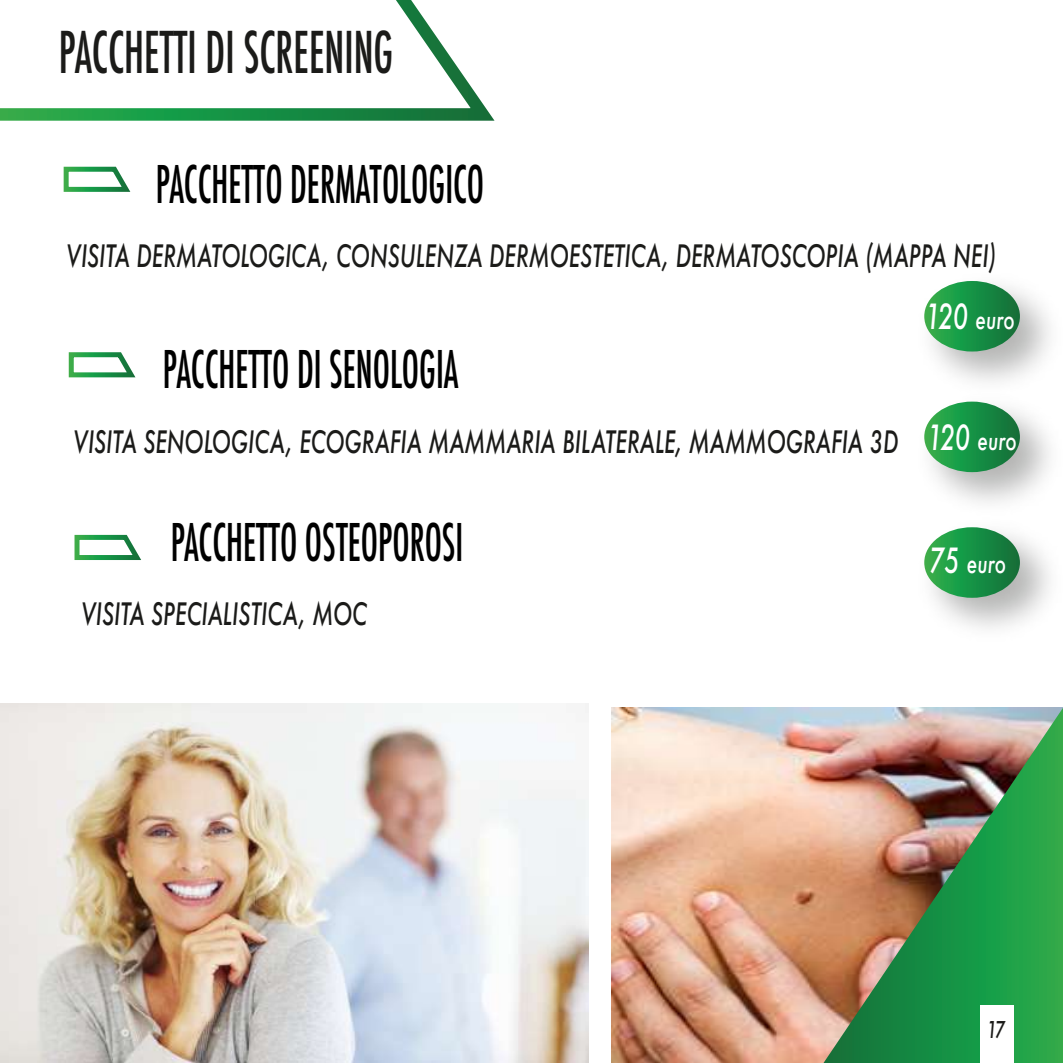
<style>
.page{position:relative;width:1063px;height:1063px;background:#fff}
.page>*{position:absolute;margin:0;border:0;box-sizing:border-box;transform-origin:0 0}
.t1{font:500 condensed 56px "Futura";color:#1b1b19;scale:.76 1}
.t2{font:500 condensed 50.5px "Futura";color:#000;scale:.72 1}
.t3{font:italic 500 30px "Futura";color:#1b1b19;scale:.72 1}
.t4{font:italic 500 26.25px "Futura";color:#fff;scale:.72 1}
.t5{font:italic 500 22.5px "Futura";color:#1b1b19;scale:.72 1}
.s1{font-size:33.75px}
</style>
<div class="page">
<svg style="left:74px;top:534px;width:67px;height:26px"></svg>
<svg style="left:63px;top:166px;width:68px;height:26px"></svg>
<svg style="left:68px;top:352px;width:68px;height:26px"></svg>
<svg style="left:924px;top:281px;width:96px;height:71px;background:#48a468"></svg>
<svg style="left:924px;top:402px;width:96px;height:70px;background:#46a366"></svg>
<svg style="left:924px;top:527px;width:96px;height:71px;background:#48a468"></svg>
<svg style="left:0;top:0;width:495px;height:121px"></svg>
<img style="left:0;top:704px;width:589px;height:359px">
<img style="left:612px;top:708px;width:211px;height:355px">
<img style="left:823px;top:708px;width:240px;height:355px">
<div style="left:980px;top:1005px;width:34px;height:58px;background:#fff"></div>
<h1 class="t1" style="left:59px;top:18px;width:442px">PACCHETTI DI SCREENING</h1>
<h2 class="t2" style="left:156px;top:153px;width:457px">PACCHETTO DERMATOLOGICO</h2>
<p class="t3" style="left:67px;top:236px;width:1292px">VISITA DERMATOLOGICA, CONSULENZA DERMOESTETICA, DERMATOSCOPIA (MAPPA NEI)</p>
<h2 class="t2" style="left:163px;top:339px;width:412px">PACCHETTO DI SENOLOGIA</h2>
<p class="t3" style="left:74px;top:422px;width:1147px">VISITA SENOLOGICA, ECOGRAFIA MAMMARIA BILATERALE, MAMMOGRAFIA 3D</p>
<h2 class="t2" style="left:171px;top:511px;width:408px">PACCHETTO OSTEOPOROSI</h2>
<p class="t3" style="left:81px;top:594px;width:398px">VISITA SPECIALISTICA, MOC</p>
<p class="t4" style="left:926px;top:301px;width:125px"><span class="s1">120</span> euro</p>
<p class="t4" style="left:928px;top:423px;width:125px"><span class="s1">120</span> euro</p>
<p class="t4" style="left:930px;top:546px;width:108px"><span class="s1">75</span> euro</p>
<p class="t5" style="left:987px;top:1014px;width:27px">17</p>
</div>
